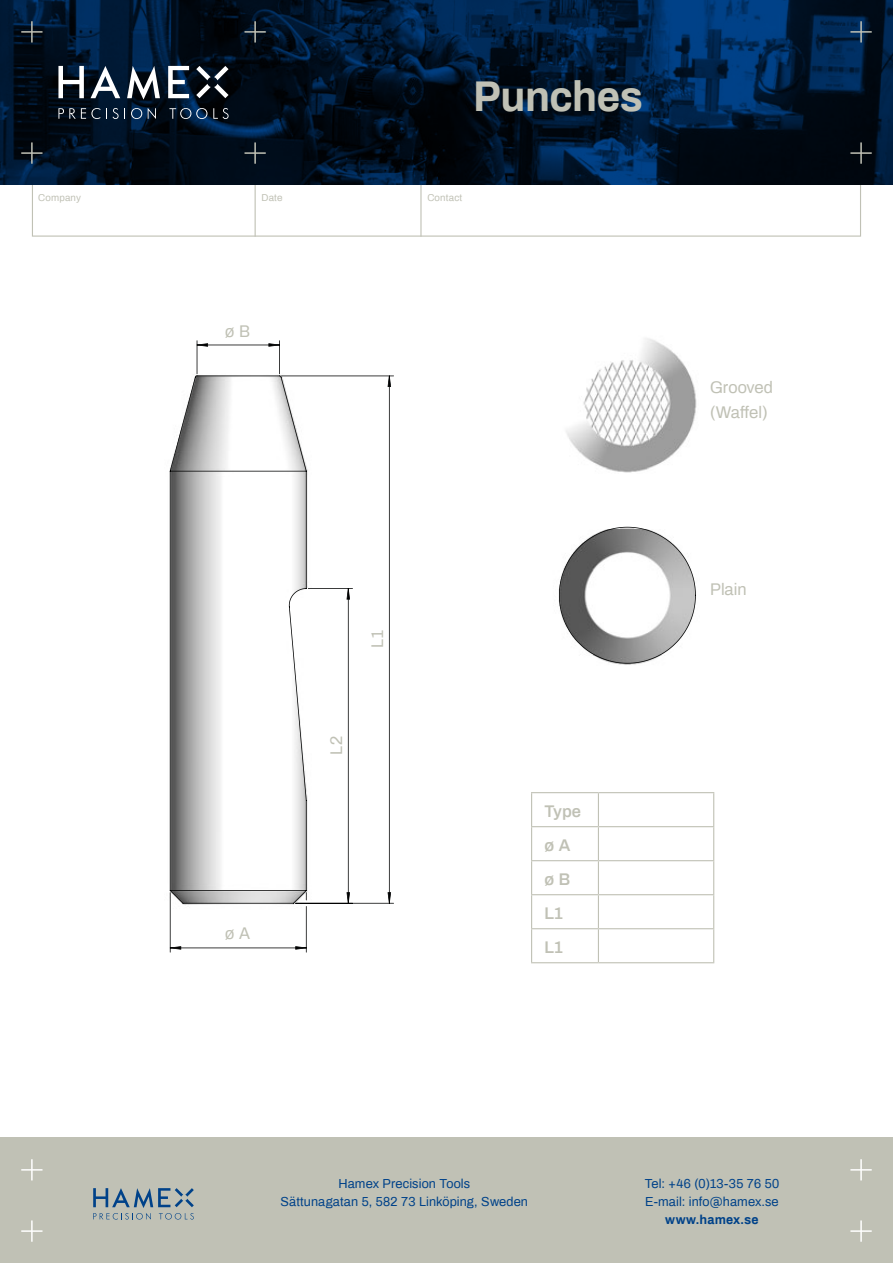
<style>
.page{position:relative;width:893px;height:1263px;background:#fff}
.page>*{position:absolute;margin:0;border:0;box-sizing:border-box;transform-origin:0 0}
.t1{font:700 42px "Archivo";letter-spacing:-.02em;color:#c0c1b5}
.t2{font:16.5px/25.5px "Archivo";color:#c0c1b5}
.t3{font:600 16.5px/34px "Archivo";letter-spacing:-.01em;color:#c0c1b5}
.t4{font:12.75px/18px "Archivo";letter-spacing:.01em;color:#004289;text-align:center}
.t5{font:700 12.75px "Archivo";letter-spacing:.015em;color:#004289}
.t6{font:9.75px "Archivo";letter-spacing:.02em;color:#c0c1b5}
</style>
<div class="page">
<img style="left:566px;top:338px;width:131px;height:135px">
<img style="left:169px;top:340px;width:170px;height:613px">
<hr style="left:281px;top:375px;width:113px;height:1px;background:#010202">
<hr style="left:295px;top:903px;width:99px;height:1px;background:#010202">
<hr style="left:308px;top:588px;width:45px;height:1px;background:#010202">
<hr style="left:170px;top:892px;width:1px;height:60px;background:#010202">
<hr style="left:306px;top:906px;width:1px;height:46px;background:#010202">
<hr style="left:197px;top:340px;width:1px;height:34px;background:#010202">
<hr style="left:279px;top:340px;width:1px;height:34px;background:#010202">
<svg style="left:346px;top:376px;width:45px;height:527px"></svg>
<svg style="left:170px;top:344px;width:136px;height:605px"></svg>
<svg style="left:559px;top:527px;width:137px;height:137px"></svg>
<svg style="left:170px;top:375px;width:137px;height:529px"></svg>
<div style="left:32px;top:176px;width:829px;height:61px;border:1px solid #c0c1b5"></div>
<hr style="left:255px;top:176px;width:1px;height:61px;background:#c0c1b5">
<hr style="left:420px;top:176px;width:2px;height:61px;background:#c0c1b5">
<svg style="left:0;top:0;width:893px;height:185px;background:#00162f"></svg>
<hr style="left:254px;top:21px;width:2px;height:22px;background:#c0c1b5">
<hr style="left:244px;top:31px;width:22px;height:2px;background:#c0c1b5">
<hr style="left:254px;top:142px;width:2px;height:22px;background:#c0c1b5">
<hr style="left:244px;top:152px;width:22px;height:2px;background:#c0c1b5">
<hr style="left:860px;top:21px;width:2px;height:22px;background:#c0c1b5">
<hr style="left:850px;top:31px;width:22px;height:2px;background:#c0c1b5">
<hr style="left:860px;top:142px;width:2px;height:22px;background:#c0c1b5">
<hr style="left:850px;top:152px;width:22px;height:2px;background:#c0c1b5">
<hr style="left:31px;top:21px;width:2px;height:22px;background:#c0c1b5">
<hr style="left:21px;top:31px;width:22px;height:2px;background:#c0c1b5">
<hr style="left:31px;top:142px;width:2px;height:22px;background:#c0c1b5">
<hr style="left:21px;top:152px;width:22px;height:2px;background:#c0c1b5">
<hr style="left:531px;top:792px;width:67px;height:1px;background:#c0c1b5">
<hr style="left:531px;top:793px;width:1px;height:33px;background:#c0c1b5">
<hr style="left:598px;top:792px;width:116px;height:1px;background:#c0c1b5">
<hr style="left:598px;top:793px;width:1px;height:33px;background:#c0c1b5">
<hr style="left:713px;top:793px;width:1px;height:33px;background:#c0c1b5">
<hr style="left:531px;top:826px;width:67px;height:1px;background:#c0c1b5">
<hr style="left:531px;top:827px;width:1px;height:33px;background:#c0c1b5">
<hr style="left:598px;top:826px;width:116px;height:1px;background:#c0c1b5">
<hr style="left:598px;top:827px;width:1px;height:33px;background:#c0c1b5">
<hr style="left:713px;top:827px;width:1px;height:33px;background:#c0c1b5">
<hr style="left:531px;top:860px;width:67px;height:1px;background:#c0c1b5">
<hr style="left:531px;top:861px;width:1px;height:33px;background:#c0c1b5">
<hr style="left:598px;top:860px;width:116px;height:1px;background:#c0c1b5">
<hr style="left:598px;top:861px;width:1px;height:33px;background:#c0c1b5">
<hr style="left:713px;top:861px;width:1px;height:33px;background:#c0c1b5">
<hr style="left:531px;top:894px;width:67px;height:1px;background:#c0c1b5">
<hr style="left:531px;top:895px;width:1px;height:33px;background:#c0c1b5">
<hr style="left:598px;top:894px;width:116px;height:1px;background:#c0c1b5">
<hr style="left:598px;top:895px;width:1px;height:33px;background:#c0c1b5">
<hr style="left:713px;top:895px;width:1px;height:33px;background:#c0c1b5">
<hr style="left:531px;top:928px;width:67px;height:1px;background:#c0c1b5">
<hr style="left:531px;top:929px;width:1px;height:33px;background:#c0c1b5">
<hr style="left:598px;top:928px;width:116px;height:1px;background:#c0c1b5">
<hr style="left:598px;top:929px;width:1px;height:33px;background:#c0c1b5">
<hr style="left:713px;top:929px;width:1px;height:33px;background:#c0c1b5">
<hr style="left:531px;top:962px;width:67px;height:1px;background:#c0c1b5">
<hr style="left:598px;top:962px;width:116px;height:1px;background:#c0c1b5">
<div style="left:0;top:1138px;width:893px;height:125px;background:#c0c1b5"></div>
<hr style="left:860px;top:1220px;width:2px;height:22px;background:#fff">
<hr style="left:850px;top:1230px;width:22px;height:2px;background:#fff">
<hr style="left:860px;top:1159px;width:2px;height:21px;background:#fff">
<svg style="left:850px;top:1169px;width:22px;height:1px"></svg>
<hr style="left:31px;top:1159px;width:2px;height:21px;background:#fff">
<svg style="left:21px;top:1169px;width:22px;height:1px"></svg>
<hr style="left:31px;top:1220px;width:2px;height:22px;background:#fff">
<hr style="left:21px;top:1230px;width:22px;height:2px;background:#fff">
<svg style="left:58px;top:66px;width:26px;height:32px"></svg>
<svg style="left:168px;top:66px;width:21px;height:32px"></svg>
<svg style="left:127px;top:66px;width:33px;height:34px"></svg>
<svg style="left:91px;top:66px;width:29px;height:32px"></svg>
<svg style="left:196px;top:66px;width:33px;height:32px"></svg>
<svg style="left:58px;top:108px;width:42px;height:11px"></svg>
<svg style="left:113px;top:108px;width:12px;height:11px"></svg>
<svg style="left:131px;top:108px;width:11px;height:11px"></svg>
<svg style="left:148px;top:108px;width:8px;height:11px"></svg>
<svg style="left:169px;top:108px;width:38px;height:11px"></svg>
<svg style="left:213px;top:108px;width:16px;height:11px"></svg>
<svg style="left:93px;top:1188px;width:101px;height:31px"></svg>
<h1 class="t1" style="left:473px;top:66px;width:171px">Punches</h1>
<p class="t6" style="left:38px;top:190px;width:44px">Company</p>
<p class="t6" style="left:261px;top:190px;width:23px">Date</p>
<p class="t6" style="left:427px;top:190px;width:36px">Contact</p>
<p class="t2" style="left:225px;top:318px;width:26px">ø B</p>
<p class="t2" style="left:225px;top:920px;width:26px">ø A</p>
<p class="t2" style="left:364px;top:648px;width:20px;rotate:-90deg">L1</p>
<p class="t2" style="left:323px;top:755px;width:20px;rotate:-90deg">L2</p>
<p class="t3" style="left:544px;top:793px;width:38px">Type ø A ø B<br>L1<br>L1</p>
<p class="t2" style="left:710px;top:373px;width:64px">Grooved (Waffel)</p>
<p class="t2" style="left:710px;top:575px;width:38px">Plain</p>
<p class="t4" style="left:281px;top:1174px;width:249px">Hamex Precision Tools<br>Sättunagatan 5, 582 73 Linköping, Sweden</p>
<p class="t4" style="left:645px;top:1174px;width:136px;text-align:left">Tel: +46 (0)13-35 76 50<br>E-mail: info@hamex.se</p>
<p class="t5" style="left:665px;top:1210px;width:95px">www.hamex.se</p>
</div>
